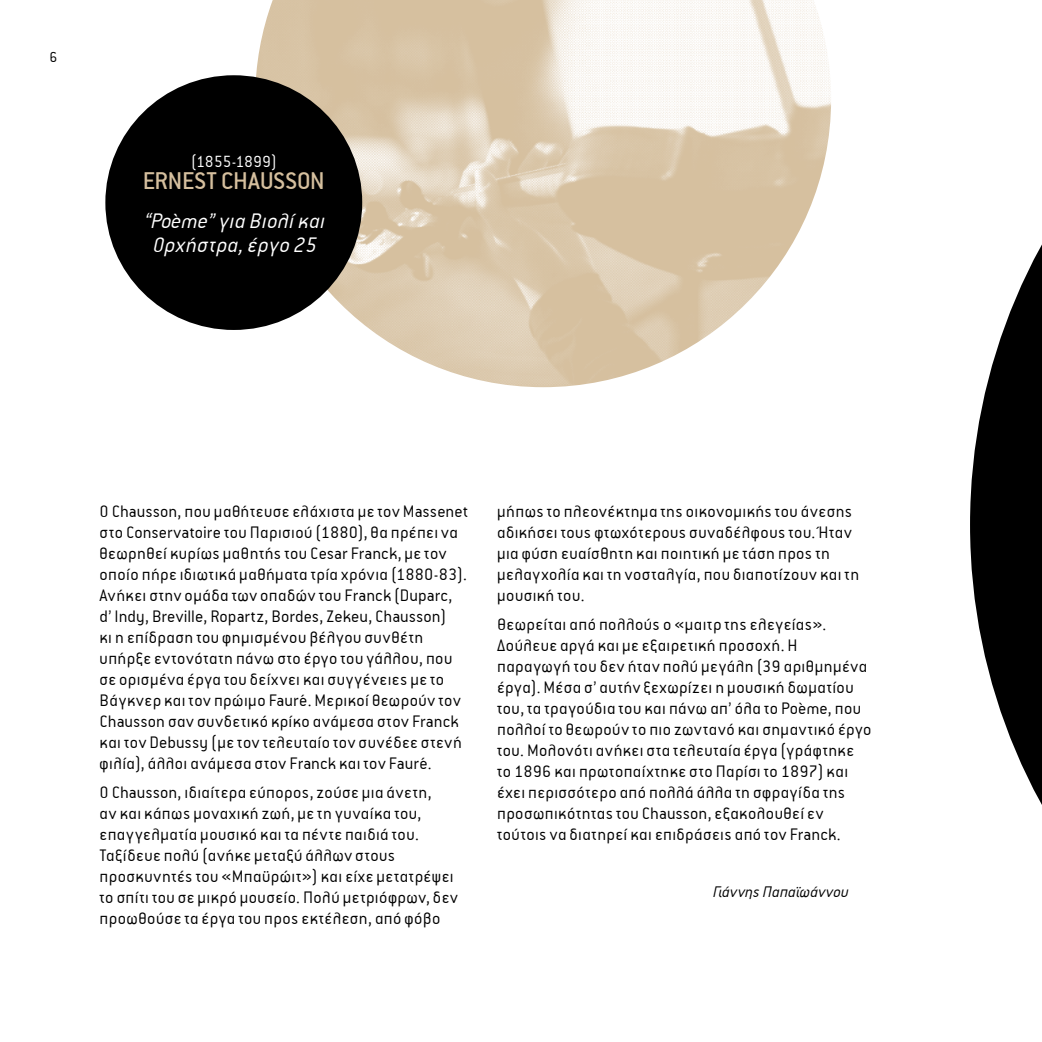
<style>
.page{position:relative;width:1042px;height:1042px;background:#fff}
.page>*{position:absolute;margin:0;border:0;box-sizing:border-box;transform-origin:0 0}
.t1{font:500 26.25px "PF Premier";letter-spacing:.005em;color:#d5bf9e}
.t2{font:italic 300 22.75px/24.5px "PF Premier";color:#fff;text-align:center}
.t3{font:300 18.03px/21px "PF Premier";letter-spacing:.03em;color:#000}
.t4{font:300 17.5px "PF Premier";color:#fff}
.t5{font:italic 300 16.62px "PF Premier";letter-spacing:.01em;color:#000}
.t6{font:300 15.75px "PF Premier";color:#000}
.s1{font-style:inherit}
</style>
<div class="page">
<img style="left:255px;top:0;width:576px;height:387px">
<svg style="left:970px;top:244px;width:72px;height:561px;fill:#000"></svg>
<div style="left:105px;top:75px;width:257px;height:255px;background:#000;border-radius:50%"></div>
<p class="t6" style="left:50px;top:50px;width:10px">6</p>
<p class="t4" style="left:191px;top:153px;width:87px">(1855-1899)</p>
<h1 class="t1" style="left:143px;top:168px;width:183px">ERNEST CHAUSSON</h1>
<p class="t2" style="left:144px;top:209px;width:187px">“<span class="s1">Po`em e</span> ”για Βιολίκαι<br>Ορχήστρα,έργο 25</p>
<p class="t3" style="left:100px;top:501px;width:370px">Ο Chausson, που μαθήτευσε ελάχιστα με τον Massenet στο Conservatoire του Παρισιού (1880), θα πρέπει να θεωρηθεί κυρίως μαθητής του Cesar Franck, με τον οποίο πήρε ιδιωτικά μαθήματα τρία χρόνια (1880-83).<br>Ανήκει στην ομάδα των οπαδών του Franck (Duparc, d’ I ndy, Breville, Ropartz, Bordes, Zekeu, Chausson)<br>κι η επίδραση του φημισμένου βέλγου συνθέτη υπήρξε εντονότατη πάνω στο έργο του γάλλου, που σε ορισμένα έργα του δείχνει και συγγένειες με το Βάγκνερ και τον πρώιμο Faur´e. Μερικοί θεωρούν τον Chausson σαν συνδετικό κρίκο ανάμεσα στον Franck και τον Debussy (με τον τελευταίο τον συνέδεε στενή φιλία), άλλοι ανάμεσα στον Franck και τον Faur´e.</p>
<p class="t3" style="left:100px;top:782px;width:360px">Ο Chausson, ιδιαίτερα εύπορος, ζούσε μια άνετη,<br>αν και κάπως μοναχική ζωή, με τη γυναίκα του, επαγγελματία μουσικό και τα πέντε παιδιά του.<br>Ταξίδευε πολύ (ανήκε μεταξύ άλλων στους προσκυνητές του «Μπαϋρώιτ») και είχε μετατρέψει το σπίτι του σε μικρό μουσείο. Πολύ μετριόφρων, δεν προωθούσε τα έργα του προς εκτέλεση, από φόβο</p>
<p class="t3" style="left:497px;top:501px;width:364px">μήπως το πλεονέκτημα της οικονομικής του άνεσης αδικήσει τους φτωχότερους συναδέλφους του. Ήταν μια φύση ευαίσθητη και ποιητική με τάση προς τη μελαγχολία και τη νοσταλγία, που διαποτίζουν και τη μουσική του.</p>
<p class="t3" style="left:497px;top:614px;width:376px">Θεωρείται από πολλούς ο «μαιτρ της ελεγείας».<br>Δούλευε αργά και με εξαιρετική προσοχή. Η παραγωγή του δεν ήταν πολύ μεγάλη (39 αριθμημένα έργα). Μέσα σ’ αυτήν ξεχωρίζει η μουσική δωματίου του, τα τραγούδια του και πάνω απ’ όλα το Po`eme, που πολλοί το θεωρούν το πιο ζωντανό και σημαντικό έργο του. Μολονότι ανήκει στα τελευταία έργα (γράφτηκε το 1896 και πρωτοπαίχτηκε στο Παρίσι το 1897) και έχει περισσότερο από πολλά άλλα τη σφραγίδα της προσωπικότητας του Chausson, εξακολουθεί εν τούτοις να διατηρεί και επιδράσεις από τον Franck.</p>
<p class="t5" style="left:712px;top:883px;width:137px">Γιάννης Παπαϊωάννου</p>
</div>
